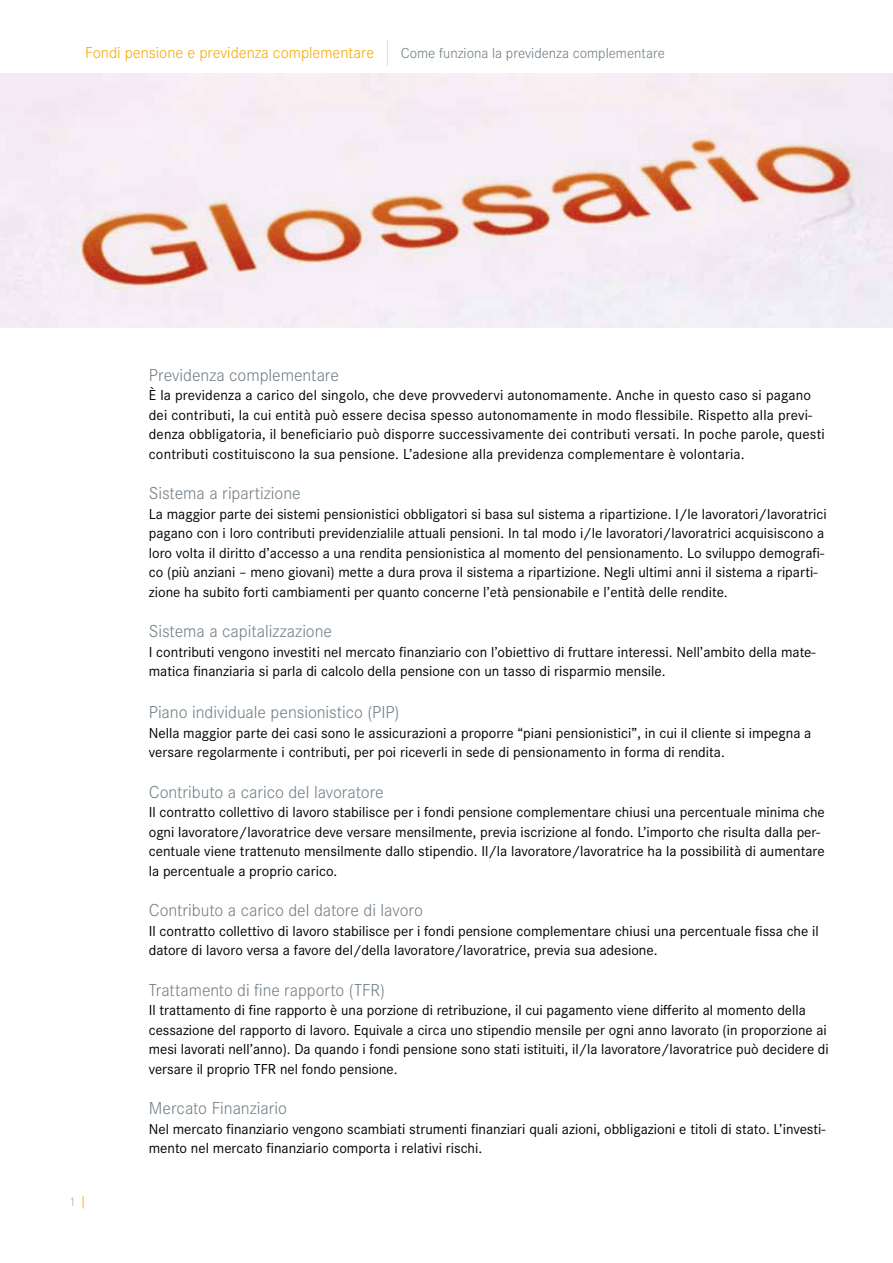
<style>
.page{position:relative;width:893px;height:1263px;background:#fff}
.page>*{position:absolute;margin:0;border:0;box-sizing:border-box;transform-origin:0 0}
.t1{font:300 18px "Corporate S";letter-spacing:-.005em;color:#717f87}
.t2{font:300 16.5px "Corporate S";color:#f7a800}
.t3{font:15px/19.5px "Corporate S";color:#000}
.t4{font:300 15px "Corporate S";color:#6e7c83}
.t5{font:300 12.75px "Corporate S";color:#a0abb2}
.s1{font-size:15px;color:#f7a800}
</style>
<div class="page">
<svg style="left:387px;top:40px;width:1px;height:26px"></svg>
<img style="left:0;top:74px;width:893px;height:253px">
<p class="t2" style="left:85px;top:44px;width:291px">Fondi pensione e previdenza complementare</p>
<p class="t4" style="left:401px;top:44px;width:266px">Come funziona la previdenza complementare</p>
<p class="t5" style="left:70px;top:1195px;width:19px">1 <span class="s1">|</span></p>
<p class="t1" style="left:149px;top:365px;width:192px">Previdenza complementare</p>
<p class="t3" style="left:149px;top:386px;width:677px">È la previdenza a carico del singolo, che deve provvedervi autonomamente. Anche in questo caso si pagano dei contributi, la cui entità può essere decisa spesso autonomamente in modo flessibile. Rispetto alla previ&shy;denza obbligatoria, il beneficiario può disporre successivamente dei contributi versati. In poche parole, questi contributi costituiscono la sua pensione. L’adesione alla previdenza complementare è volontaria.</p>
<p class="t1" style="left:149px;top:483px;width:153px">Sistema a ripartizione</p>
<p class="t3" style="left:149px;top:504px;width:679px">La maggior parte dei sistemi pensionistici obbligatori si basa sul sistema a ripartizione. I/le lavoratori/lavoratrici pagano con i loro contributi previdenzialile attuali pensioni. In tal modo i/le lavoratori/lavoratrici acquisiscono a loro volta il diritto d’accesso a una rendita pensionistica al momento del pensionamento. Lo sviluppo demografi&shy;co (più anziani – meno giovani) mette a dura prova il sistema a ripartizione. Negli ultimi anni il sistema a riparti&shy;zione ha subito forti cambiamenti per quanto concerne l’età pensionabile e l’entità delle rendite.</p>
<p class="t1" style="left:149px;top:621px;width:185px">Sistema a capitalizzazione</p>
<p class="t3" style="left:149px;top:642px;width:668px">I contributi vengono investiti nel mercato finanziario con l’obiettivo di fruttare interessi. Nell’ambito della mate&shy;matica finanziaria si parla di calcolo della pensione con un tasso di risparmio mensile.</p>
<p class="t1" style="left:149px;top:702px;width:252px">Piano individuale pensionistico (PIP)</p>
<p class="t3" style="left:149px;top:723px;width:664px">Nella maggior parte dei casi sono le assicurazioni a proporre “piani pensionistici”, in cui il cliente si impegna a versare regolarmente i contributi, per poi riceverli in sede di pensionamento in forma di rendita.</p>
<p class="t1" style="left:149px;top:782px;width:236px">Contributo a carico del lavoratore</p>
<p class="t3" style="left:149px;top:803px;width:678px">Il contratto collettivo di lavoro stabilisce per i fondi pensione complementare chiusi una percentuale minima che ogni lavoratore/lavoratrice deve versare mensilmente, previa iscrizione al fondo. L’importo che risulta dalla per&shy;centuale viene trattenuto mensilmente dallo stipendio. Il/la lavoratore/lavoratrice ha la possibilità di aumentare la percentuale a proprio carico.</p>
<p class="t1" style="left:149px;top:900px;width:276px">Contributo a carico del datore di lavoro</p>
<p class="t3" style="left:149px;top:921px;width:671px">Il contratto collettivo di lavoro stabilisce per i fondi pensione complementare chiusi una percentuale fissa che il datore di lavoro versa a favore del/della lavoratore/lavoratrice, previa sua adesione.</p>
<p class="t1" style="left:149px;top:980px;width:238px">Trattamento di fine rapporto (TFR)</p>
<p class="t3" style="left:149px;top:1001px;width:681px">Il trattamento di fine rapporto è una porzione di retribuzione, il cui pagamento viene differito al momento della cessazione del rapporto di lavoro. Equivale a circa uno stipendio mensile per ogni anno lavorato (in proporzione ai mesi lavorati nell’anno). Da quando i fondi pensione sono stati istituiti, il/la lavoratore/lavoratrice può decidere di versare il proprio TFR nel fondo pensione.</p>
<p class="t1" style="left:149px;top:1098px;width:140px">Mercato Finanziario</p>
<p class="t3" style="left:149px;top:1119px;width:678px">Nel mercato finanziario vengono scambiati strumenti finanziari quali azioni, obbligazioni e titoli di stato. L’investi&shy;mento nel mercato finanziario comporta i relativi rischi.</p>
</div>
